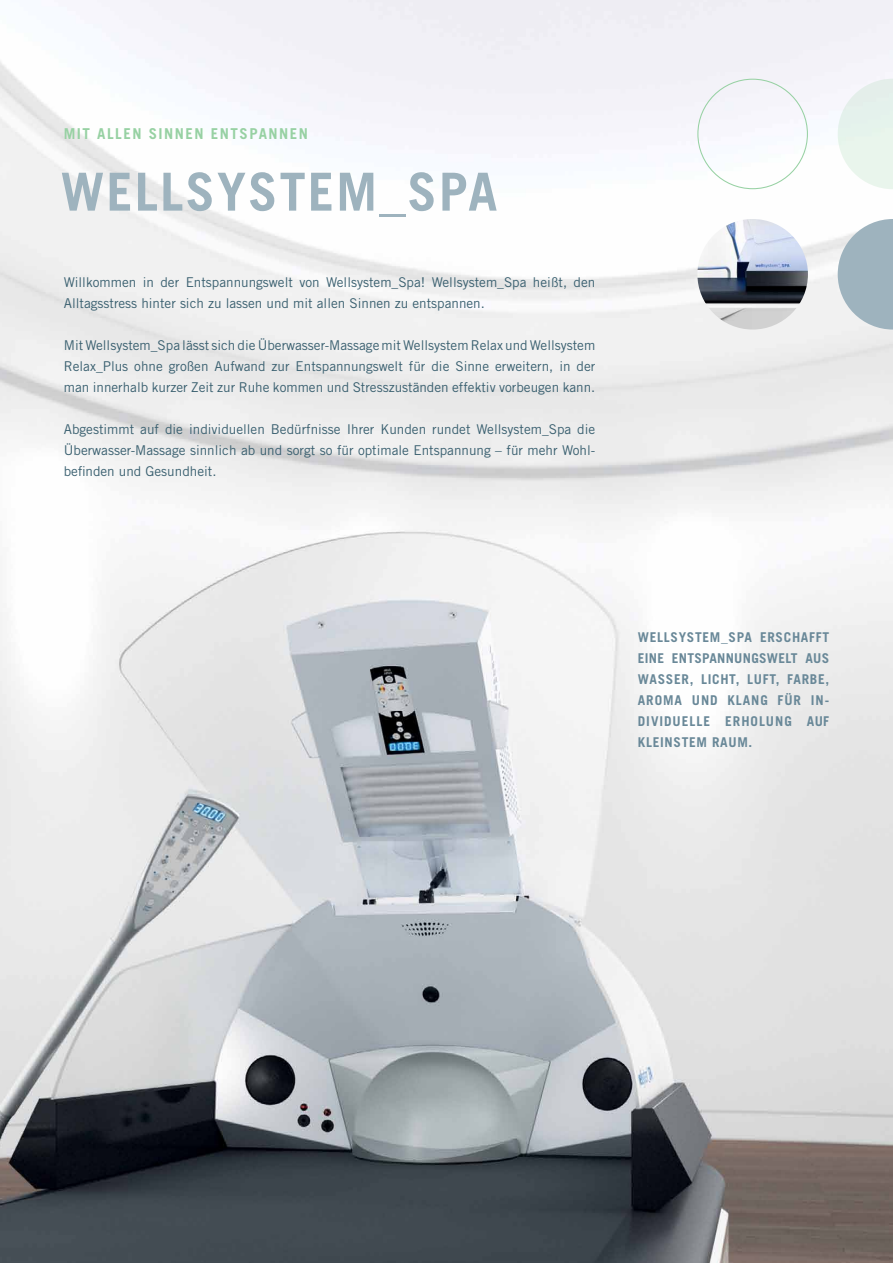
<style>
.page{position:relative;width:893px;height:1263px;background:#fff}
.page>*{position:absolute;margin:0;border:0;box-sizing:border-box;transform-origin:0 0}
.t1{font:700 52.5px "Trade Gothic";letter-spacing:.04em;color:#9eb3be}
.t2{font:700 15px "Trade Gothic";letter-spacing:.1em;color:#97d1a3}
.t3{font:13.5px/21px "Trade Gothic";color:#395f6f;text-align:justify}
.t4{font:700 13.5px/21px "Trade Gothic";letter-spacing:.07em;color:#698898;text-align:justify}
</style>
<div class="page">
<img style="left:0;top:0;width:893px;height:1263px">
<svg style="left:838px;top:79px;width:55px;height:110px"></svg>
<svg style="left:838px;top:219px;width:55px;height:111px"></svg>
<img style="left:697px;top:219px;width:111px;height:111px;border-radius:55px">
<p class="t2" style="left:64px;top:125px;width:244px">MIT ALLEN SINNEN ENTSPANNEN</p>
<h1 class="t1" style="left:61px;top:160px;width:438px">WELLSYSTEM_SPA</h1>
<p class="t3" style="left:64px;top:271px;width:533px">Willkommen in der Entspannungswelt von Wellsystem_Spa! Wellsystem_Spa heißt, den<br>Alltagsstress hinter sich zu lassen und mit allen Sinnen zu entspannen.</p>
<p class="t3" style="left:64px;top:334px;width:533px">Mit Wellsystem_Spa lässt sich die Überwasser-Massage mit Wellsystem Relax und Wellsystem Relax_Plus ohne großen Aufwand zur Entspannungswelt für die Sinne erweitern, in der man innerhalb kurzer Zeit zur Ruhe kommen und Stresszuständen effektiv vorbeugen kann.</p>
<p class="t3" style="left:64px;top:418px;width:533px">Abgestimmt auf die individuellen Bedürfnisse Ihrer Kunden rundet Wellsystem_Spa die Überwasser-Massage sinnlich ab und sorgt so für optimale Entspannung – für mehr Wohl&shy;befinden und Gesundheit.</p>
<p class="t4" style="left:638px;top:626px;width:193px">WELLSYSTEM_SPA ERSCHAFFT EINE ENTSPANN UNGSWELT AUS WASSER, LICHT, LUFT, FARBE, AROMA UND KLANG FÜR IN-DIVIDUELLE ERHOLUNG AUF KLEINSTEM RAUM.</p>
</div>
